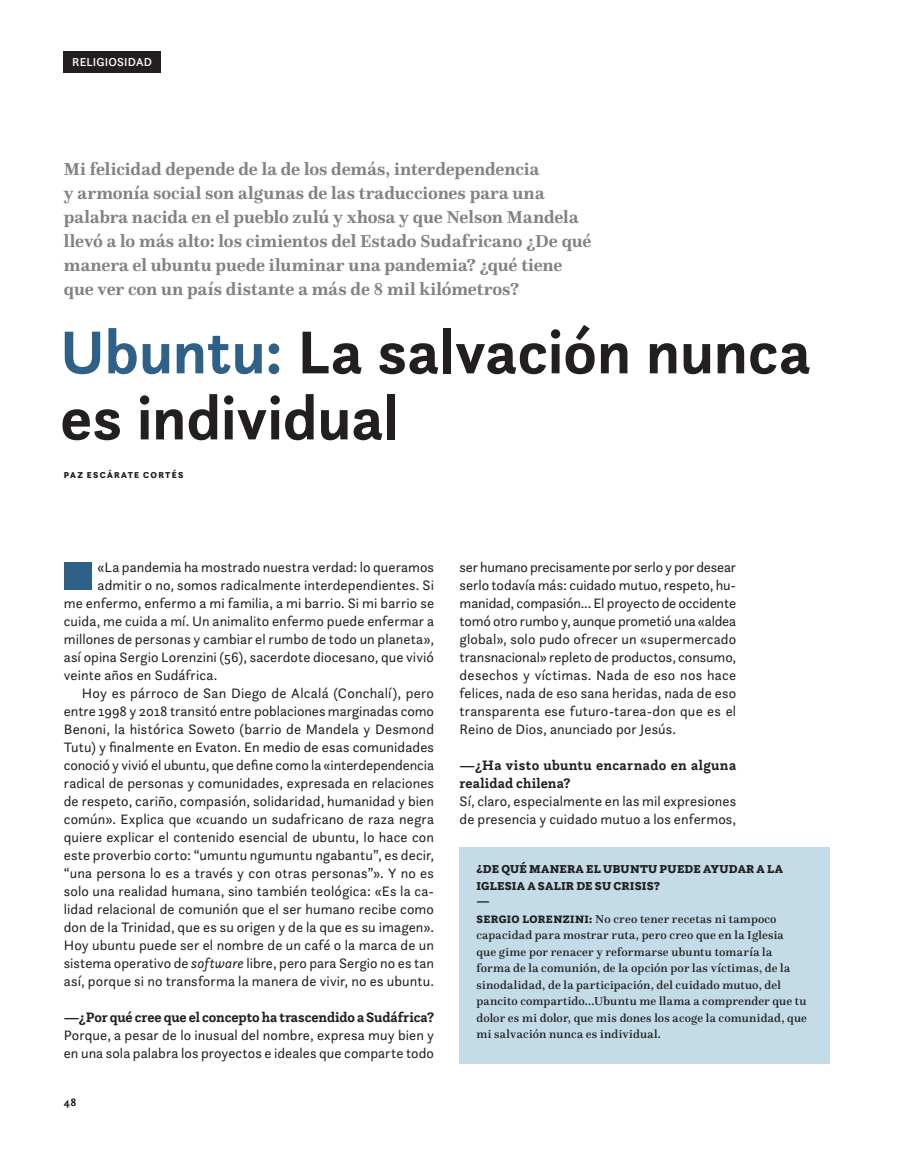
<style>
.page{position:relative;width:915px;height:1149px;background:#fff}
.page>*{position:absolute;margin:0;border:0;box-sizing:border-box;transform-origin:0 0}
.Titulos{font:700 63px/66px "Questa Sans";color:#231f20}
.Bajadas_Optativa_2{font:700 18px/24px "Questa";color:#808285}
.Primer_Parrafo{font:14.25px/18px "Questa Sans";letter-spacing:.005em;color:#231f20}
.Texto{font:14.25px/18px "Questa Sans";letter-spacing:.005em;color:#231f20;text-align:justify}
.Pregunta_Entrevistas{font:700 14.25px/18px "Questa Slab";letter-spacing:.005em;color:#231f20}
.Parrafos_en_Relieve{font:500 12px/16.5px "Questa";letter-spacing:.015em;color:#231f20}
.Subtitulos{font:900 12px/16.5px "Questa Slab";letter-spacing:.02em;color:#231f20}
.Permanentes__Questa{font:500 12px "Questa Sans";letter-spacing:.015em;color:#fff}
.t1{font:700 11.25px "Questa Sans";color:#231f20}
.Autor_Articulo{font:900 9px "Questa Sans";letter-spacing:.145em;color:#231f20}
.s1{color:#2f6087}
.s2{font-style:italic}
.s3{font-family:"Questa Slab";font-weight:900;font-size:11.25px}
</style>
<div class="page">
<div style="left:64px;top:562px;width:27px;height:27px;background:#2f6087"></div>
<div style="left:459px;top:846px;width:370px;height:217px;background:#c3dce8"></div>
<div style="left:64px;top:51px;width:97px;height:22px;background:#231f20"></div>
<p class="Permanentes__Questa" style="left:72px;top:55px;width:81px">RELIGIOSIDAD</p>
<p class="Bajadas_Optativa_2" style="left:64px;top:157px;width:529px">Mi felicidad depende de la de los demás, interdependencia<br>y armonía social son algunas de las traducciones para una palabra nacida en el pueblo zulú y xhosa y que Nelson Mandela llevó a lo más alto: los cimientos del Estado Sudafricano ¿De qué manera el ubuntu puede iluminar una pandemia? ¿qué tiene que ver con un país distante a más de 8 mil kilómetros?</p>
<p class="Titulos" style="left:60px;top:318px;width:752px"><span class="s1">Ubuntu:</span> La salvación nunca es individual</p>
<p class="Autor_Articulo" style="left:64px;top:468px;width:121px">PAZ ESCÁRATE CORTÉS</p>
<p class="Primer_Parrafo" style="left:97px;top:557px;width:338px">«La pandemia ha mostrado nuestra verdad: lo queramos</p>
<p class="Primer_Parrafo" style="left:97px;top:575px;width:338px">admitir o no, somos radicalmente interdependientes. Si</p>
<p class="Primer_Parrafo" style="left:64px;top:593px;width:371px">me enfermo, enfermo a mi familia, a mi barrio. Si mi barrio se</p>
<p class="Primer_Parrafo" style="left:64px;top:611px;width:371px">cuida, me cuida a mí. Un animalito enfermo puede enfermar a</p>
<p class="Primer_Parrafo" style="left:64px;top:629px;width:371px">millones de personas y cambiar el rumbo de todo un planeta»,</p>
<p class="Primer_Parrafo" style="left:64px;top:647px;width:371px">así opina Sergio Lorenzini (56), sacerdote diocesano, que vivió</p>
<p class="Primer_Parrafo" style="left:64px;top:665px;width:155px">veinte años en Sudáfrica.</p>
<p class="Texto" style="left:64px;top:683px;width:371px;text-indent:18px">Hoy es párroco de San Diego de Alcalá (Conchalí), pero entre 1998 y 2018 transitó entre poblaciones marginadas como Benoni, la histórica Soweto (barrio de Mandela y Desmond Tutu) y finalmente en Evaton. En medio de esas comunidades conoció y vivió el ubuntu, que define como la «interdependencia radical de personas y comunidades, expresada en relaciones de respeto, cariño, compasión, solidaridad, humanidad y bien común». Explica que «cuando un sudafricano de raza negra quiere explicar el contenido esencial de ubuntu, lo hace con este proverbio corto: “umuntu ngumuntu ngabantu”, es decir, “una persona lo es a través y con otras personas”». Y no es solo una realidad humana, sino también teológica: «Es la ca&shy;lidad relacional de comunión que el ser humano recibe como don de la Trinidad, que es su origen y de la que es su imagen».<br>Hoy ubuntu puede ser el nombre de un café o la marca de un sistema operativo de <span class="s2">software</span> libre, pero para Sergio no es tan así, porque si no transforma la manera de vivir, no es ubuntu.</p>
<p class="Pregunta_Entrevistas" style="left:64px;top:1007px;width:371px">—¿Por qué cree que el concepto ha trascendido a Sudáfrica?</p>
<p class="Primer_Parrafo" style="left:64px;top:1025px;width:371px">Porque, a pesar de lo inusual del nombre, expresa muy bien y en una sola palabra los proyectos e ideales que comparte todo</p>
<p class="t1" style="left:64px;top:1095px;width:14px">48</p>
<p class="Primer_Parrafo" style="left:459px;top:557px;width:278px;text-align:justify">ser humano precisamente por serlo y por desear serlo todavía más: cuidado mutuo, respeto, hu&shy;manidad, compasión... El proyecto de occidente tomó otro rumbo y, aunque prometió una «aldea global», solo pudo ofrecer un «supermercado transnacional» repleto de productos, consumo, desechos y víctimas. Nada de eso nos hace felices, nada de eso sana heridas, nada de eso transparenta ese futuro-tarea-don que es el Reino de Dios, anunciado por Jesús.</p>
<p class="Pregunta_Entrevistas" style="left:459px;top:755px;width:278px">—¿Ha visto ubuntu encarnado en alguna realidad chilena?</p>
<p class="Primer_Parrafo" style="left:459px;top:791px;width:278px">Sí, claro, especialmente en las mil expresiones de presencia y cuidado mutuo a los enfermos,</p>
<p class="Subtitulos" style="left:476px;top:860px;width:308px">¿DE QUÉ MANERA EL UBUNTU PUEDE AYUDAR A LA<br>IGLESIA A SALIR DE SU CRISIS?</p>
<p class="Subtitulos" style="left:476px;top:893px;width:15px">—</p>
<p class="Parrafos_en_Relieve" style="left:476px;top:910px;width:332px"><span class="s3">SERGIO LORENZINI:</span> No creo tener recetas ni tampoco capacidad para mostrar ruta, pero creo que en la Iglesia<br>que gime por renacer y reformarse ubuntu tomaría la forma de la comunión, de la opción por las víctimas, de la sinodalidad, de la participación, del cuidado mutuo, del pancito compartido...Ubuntu me llama a comprender que tu dolor es mi dolor, que mis dones los acoge la comunidad, que mi salvación nunca es individual.</p>
</div>
